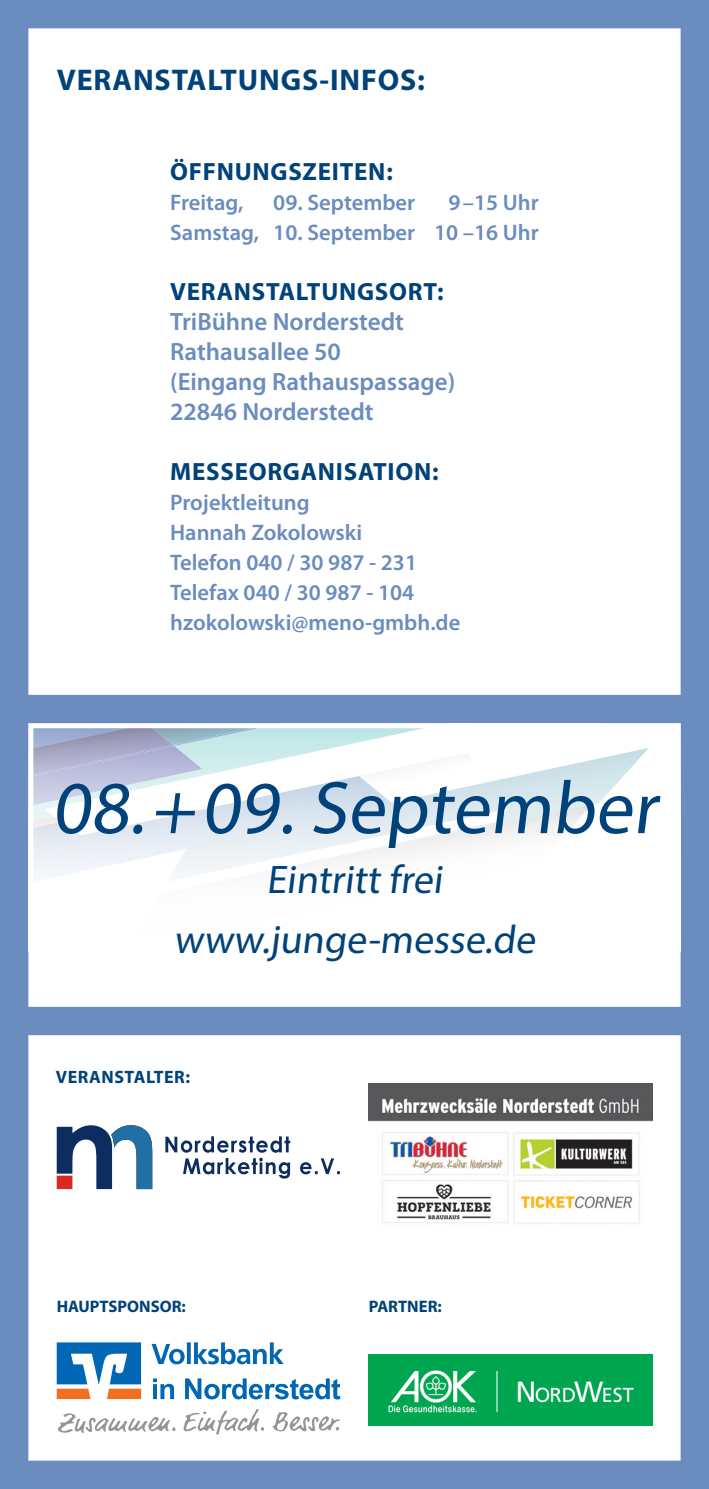
<style>
.page{position:relative;width:709px;height:1489px;background:#fff}
.page>*{position:absolute;margin:0;border:0;box-sizing:border-box;transform-origin:0 0}
.t1{font:75px "Myriad Pro";color:#004279}
.t2{font:40px "Myriad Pro";color:#004279}
.Absatzformat_1{font:700 30px "Myriad Pro";letter-spacing:.03em;color:#004279}
.t3{font:600 25px "Myriad Pro";color:#6a8cbf}
.Überschrift{font:700 25px "Myriad Pro";letter-spacing:.03em;color:#004279}
.t4{font:600 22.5px "Myriad Pro";color:#6a8cbf}
.Absatzformat_1-2{font:700 18px "Myriad Pro";letter-spacing:.03em;color:#004279}
.Ü{font:700 16.75px "Myriad Pro";color:#004279}
</style>
<div class="page">
<div style="left:0;top:0;width:709px;height:1488px;background:#6a8cbf"></div>
<div style="left:28px;top:1035px;width:652px;height:425px;background:#fff"></div>
<div style="left:28px;top:28px;width:652px;height:666px;background:#fff"></div>
<div style="left:31px;top:725px;width:647px;height:279px;background:#fff"></div>
<svg style="left:34px;top:729px;width:615px;height:146px"></svg>
<div style="left:28px;top:723px;width:652px;height:283px;border:5px solid #fff"></div>
<img style="left:369px;top:1354px;width:283px;height:71px">
<svg style="left:165px;top:1136px;width:175px;height:42px"></svg>
<svg style="left:57px;top:1125px;width:95px;height:63px"></svg>
<img style="left:369px;top:1083px;width:283px;height:141px">
<svg style="left:151px;top:1342px;width:133px;height:22px"></svg>
<svg style="left:153px;top:1378px;width:187px;height:21px"></svg>
<svg style="left:57px;top:1342px;width:84px;height:56px"></svg>
<svg style="left:58px;top:1409px;width:282px;height:25px"></svg>
<p class="Absatzformat_1" style="left:57px;top:60px;width:370px">VERANSTALTUNGS-INFOS:</p>
<p class="Überschrift" style="left:170px;top:155px;width:224px">ÖFFNUNGSZEITEN:</p>
<p class="t4" style="left:170px;top:188px;width:75px">Freitag,</p>
<p class="t4" style="left:273px;top:188px;width:143px">09. September</p>
<p class="t4" style="left:448px;top:188px;width:92px">9–15 Uhr</p>
<p class="t4" style="left:170px;top:218px;width:370px">Samstag, 10. September 10 –16 Uhr</p>
<p class="Überschrift" style="left:170px;top:275px;width:275px">VERANSTALTUNGSORT:</p>
<p class="t3" style="left:170px;top:305px;width:235px">TriBühne Norderstedt</p>
<p class="t3" style="left:170px;top:335px;width:172px">Rathausallee 50</p>
<p class="t3" style="left:170px;top:365px;width:286px">(Eingang Rathauspassage)</p>
<p class="t3" style="left:170px;top:395px;width:205px">22846 Norderstedt</p>
<p class="Überschrift" style="left:170px;top:455px;width:270px">MESSEORGANISATION:</p>
<p class="t4" style="left:170px;top:488px;width:141px">Projektleitung</p>
<p class="t4" style="left:170px;top:518px;width:194px">Hannah Zokolowski</p>
<p class="t4" style="left:170px;top:548px;width:248px">Telefon 040 / 30 987 - 231</p>
<p class="t4" style="left:170px;top:578px;width:246px">Telefax 040 / 30 987 - 104</p>
<p class="t4" style="left:170px;top:608px;width:292px">hzokolowski@meno-gmbh.de</p>
<p class="t1" style="left:52px;top:761px;width:617px">08.+09. September</p>
<p class="t2" style="left:267px;top:855px;width:183px">Eintritt frei</p>
<p class="t2" style="left:174px;top:915px;width:369px">www.junge-messe.de</p>
<p class="Absatzformat_1-2" style="left:56px;top:1064px;width:136px">VERANSTALTER:</p>
<p class="Ü" style="left:57px;top:1294px;width:131px">HAUPTSPONSOR:</p>
<p class="Ü" style="left:369px;top:1294px;width:75px">PARTNER:</p>
</div>
